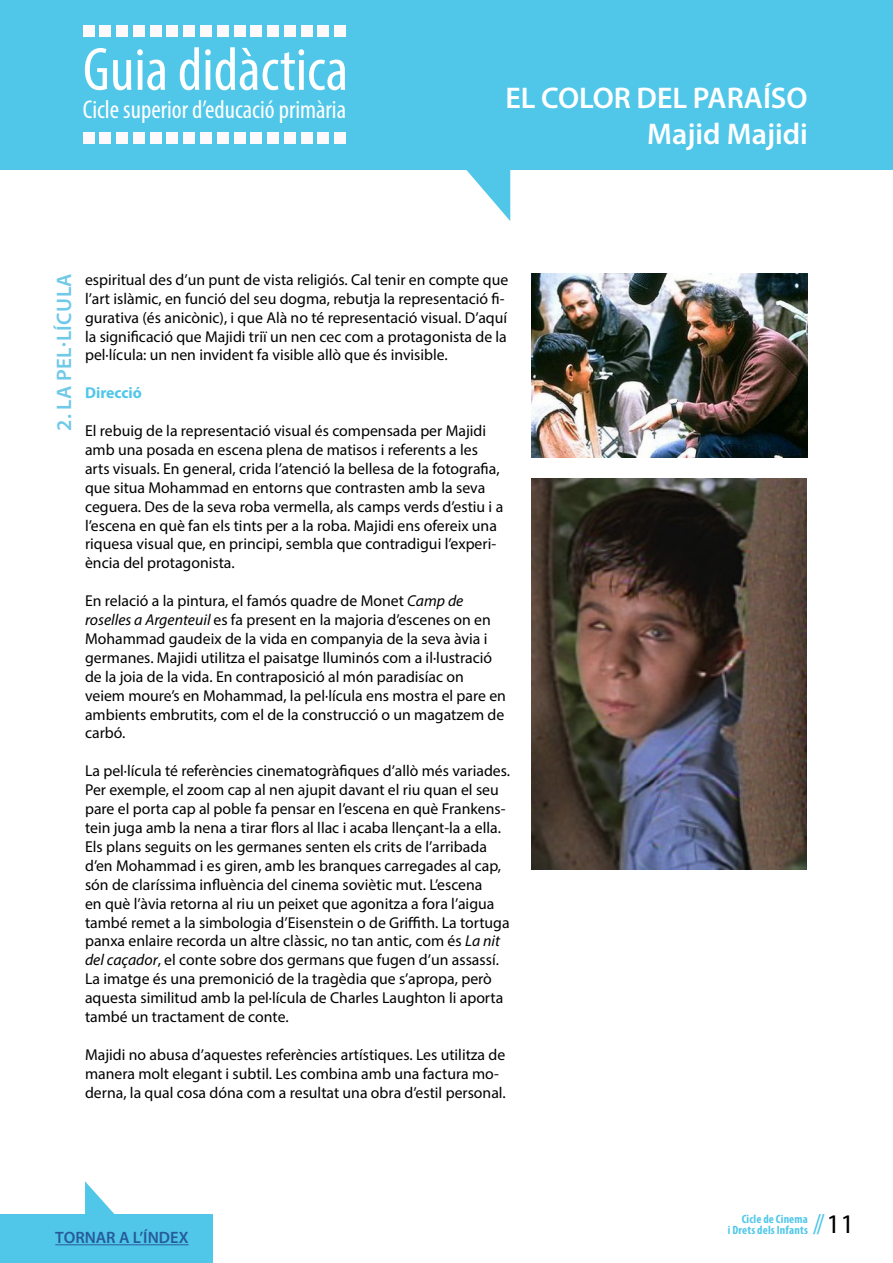
<style>
.page{position:relative;width:893px;height:1263px;background:#fff}
.page>*{position:absolute;margin:0;border:0;box-sizing:border-box;transform-origin:0 0}
.t1{font:condensed 61.5px "Myriad Pro";color:#fff}
.t2{font:600 30px/36px "Myriad Pro";color:#fff;text-align:right}
.t3{font:28.5px "Minion Pro";color:#50c7e9}
.t4{font:condensed 25.8px "Myriad Pro";color:#fff}
.t5{font:600 21px "Myriad Pro";letter-spacing:.02em;color:#6fc9e8}
.t6{font:600 16.5px "Myriad Pro";color:#275b9b}
.t7{font:15.75px/18.9px "Myriad Pro";color:#000}
.t8{font:700 15.75px "Myriad Pro";color:#50c7e9}
.t9{font:700 condensed 12px/10.5px "Myriad Pro";letter-spacing:.015em;color:#50c7e9;text-align:right}
.s1{font-style:italic}
.s2{font-family:"Myriad Pro";font-size:27px;color:#000}
</style>
<div class="page">
<div style="left:0;top:0;width:893px;height:169px;background:#50c7e9"></div>
<svg style="left:459px;top:169px;width:51px;height:52px"></svg>
<div style="left:83px;top:26px;width:11px;height:11px;background:#fefafc"></div>
<div style="left:100px;top:26px;width:11px;height:11px;background:#fefafc"></div>
<div style="left:116px;top:26px;width:12px;height:11px;background:#fefafc"></div>
<div style="left:133px;top:26px;width:12px;height:11px;background:#fefafc"></div>
<div style="left:150px;top:26px;width:11px;height:11px;background:#fefafc"></div>
<div style="left:167px;top:26px;width:11px;height:11px;background:#fefafc"></div>
<div style="left:183px;top:26px;width:12px;height:11px;background:#fefafc"></div>
<div style="left:200px;top:26px;width:12px;height:11px;background:#fefafc"></div>
<div style="left:217px;top:26px;width:11px;height:11px;background:#fefafc"></div>
<div style="left:234px;top:26px;width:11px;height:11px;background:#fefafc"></div>
<div style="left:251px;top:26px;width:11px;height:11px;background:#fefafc"></div>
<div style="left:267px;top:26px;width:12px;height:11px;background:#fefafc"></div>
<div style="left:284px;top:26px;width:12px;height:11px;background:#fefafc"></div>
<div style="left:301px;top:26px;width:11px;height:11px;background:#fefafc"></div>
<div style="left:318px;top:26px;width:11px;height:11px;background:#fefafc"></div>
<div style="left:334px;top:26px;width:12px;height:11px;background:#fefafc"></div>
<div style="left:83px;top:132px;width:11px;height:12px;background:#fefafc"></div>
<div style="left:100px;top:132px;width:11px;height:12px;background:#fefafc"></div>
<div style="left:116px;top:132px;width:12px;height:12px;background:#fefafc"></div>
<div style="left:133px;top:132px;width:12px;height:12px;background:#fefafc"></div>
<div style="left:150px;top:132px;width:11px;height:12px;background:#fefafc"></div>
<div style="left:167px;top:132px;width:11px;height:12px;background:#fefafc"></div>
<div style="left:183px;top:132px;width:12px;height:12px;background:#fefafc"></div>
<div style="left:200px;top:132px;width:12px;height:12px;background:#fefafc"></div>
<div style="left:217px;top:132px;width:11px;height:12px;background:#fefafc"></div>
<div style="left:234px;top:132px;width:11px;height:12px;background:#fefafc"></div>
<div style="left:251px;top:132px;width:11px;height:12px;background:#fefafc"></div>
<div style="left:267px;top:132px;width:12px;height:12px;background:#fefafc"></div>
<div style="left:284px;top:132px;width:12px;height:12px;background:#fefafc"></div>
<div style="left:301px;top:132px;width:11px;height:12px;background:#fefafc"></div>
<div style="left:318px;top:132px;width:11px;height:12px;background:#fefafc"></div>
<div style="left:334px;top:132px;width:12px;height:12px;background:#fefafc"></div>
<img style="left:531px;top:273px;width:276px;height:185px">
<svg style="left:85px;top:1181px;width:30px;height:33px"></svg>
<div style="left:0;top:1214px;width:213px;height:49px;background:#50c7e9"></div>
<hr style="left:55px;top:1244px;width:134px;height:1px;background:#275b9b">
<img style="left:531px;top:479px;width:276px;height:390px">
<h1 class="t1" style="left:83px;top:32px;width:267px">Guia didàctica</h1>
<h3 class="t4" style="left:83px;top:94px;width:265px">Cicle superior d’educació primària</h3>
<h2 class="t2" style="left:505px;top:79px;width:304px">EL COLOR DEL PARAÍSO<br>Majid Majidi</h2>
<h3 class="t5" style="left:51px;top:431px;width:159px;rotate:-90deg">2. LA PEL·LÍCULA</h3>
<p class="t7" style="left:85px;top:270px;width:425px">espiritual des d’un punt de vista religiós. Cal tenir en compte que l’art islàmic, en funció del seu dogma, rebutja la representació fi&shy;gurativa (és anicònic), i que Alà no té representació visual. D’aquí la significació que Majidi triï un nen cec com a protagonista de la pel·lícula: un nen invident fa visible allò que és invisible.</p>
<p class="t8" style="left:85px;top:383px;width:58px">Direcció</p>
<p class="t7" style="left:85px;top:421px;width:420px">El rebuig de la representació visual és compensada per Majidi amb una posada en escena plena de matisos i referents a les arts visuals. En general, crida l’atenció la bellesa de la fotografia, que situa Mohammad en entorns que contrasten amb la seva ceguera. Des de la seva roba vermella, als camps verds d’estiu i a l’escena en què fan els tints per a la roba. Majidi ens ofereix una riquesa visual que, en principi, sembla que contradigui l’experi&shy;ència del protagonista.</p>
<p class="t7" style="left:85px;top:591px;width:422px">En relació a la pintura, el famós quadre de Monet <span class="s1">Camp de roselles a Argenteuil</span> es fa present en la majoria d’escenes on en Mohammad gaudeix de la vida en companyia de la seva àvia i germanes. Majidi utilitza el paisatge lluminós com a il·lustració de la joia de la vida. En contraposició al món paradisíac on veiem moure’s en Mohammad, la pel·lícula ens mostra el pare en ambients embrutits, com el de la construcció o un magatzem de carbó.</p>
<p class="t7" style="left:85px;top:761px;width:427px">La pel·lícula té referències cinematogràfiques d’allò més variades.<br>Per exemple, el zoom cap al nen ajupit davant el riu quan el seu pare el porta cap al poble fa pensar en l’escena en què Frankens&shy;tein juga amb la nena a tirar flors al llac i acaba llençant-la a ella.<br>Els plans seguits on les germanes senten els crits de l’arribada d’en Mohammad i es giren, amb les branques carregades al cap, són de claríssima influència del cinema soviètic mut. L’escena<br>en què l’àvia retorna al riu un peixet que agonitza a fora l’aigua també remet a la simbologia d’Eisenstein o de Griffith. La tortuga panxa enlaire recorda un altre clàssic, no tan antic, com és <span class="s1">La nit del caçador</span>, el conte sobre dos germans que fugen d’un assassí.<br>La imatge és una premonició de la tragèdia que s’apropa, però aquesta similitud amb la pel·lícula de Charles Laughton li aporta també un tractament de conte.</p>
<p class="t7" style="left:85px;top:1045px;width:422px">Majidi no abusa d’aquestes referències artístiques. Les utilitza de manera molt elegant i subtil. Les combina amb una factura mo&shy;derna, la qual cosa dóna com a resultat una obra d’estil personal.</p>
<p class="t6" style="left:55px;top:1227px;width:135px">TORNAR A L’ÍNDEX</p>
<h3 class="t3" style="left:812px;top:1204px;width:43px">//<span class="s2">11</span></h3>
<p class="t9" style="left:728px;top:1213px;width:82px">Cicle de Cinema<br>i Drets dels Infants</p>
</div>
